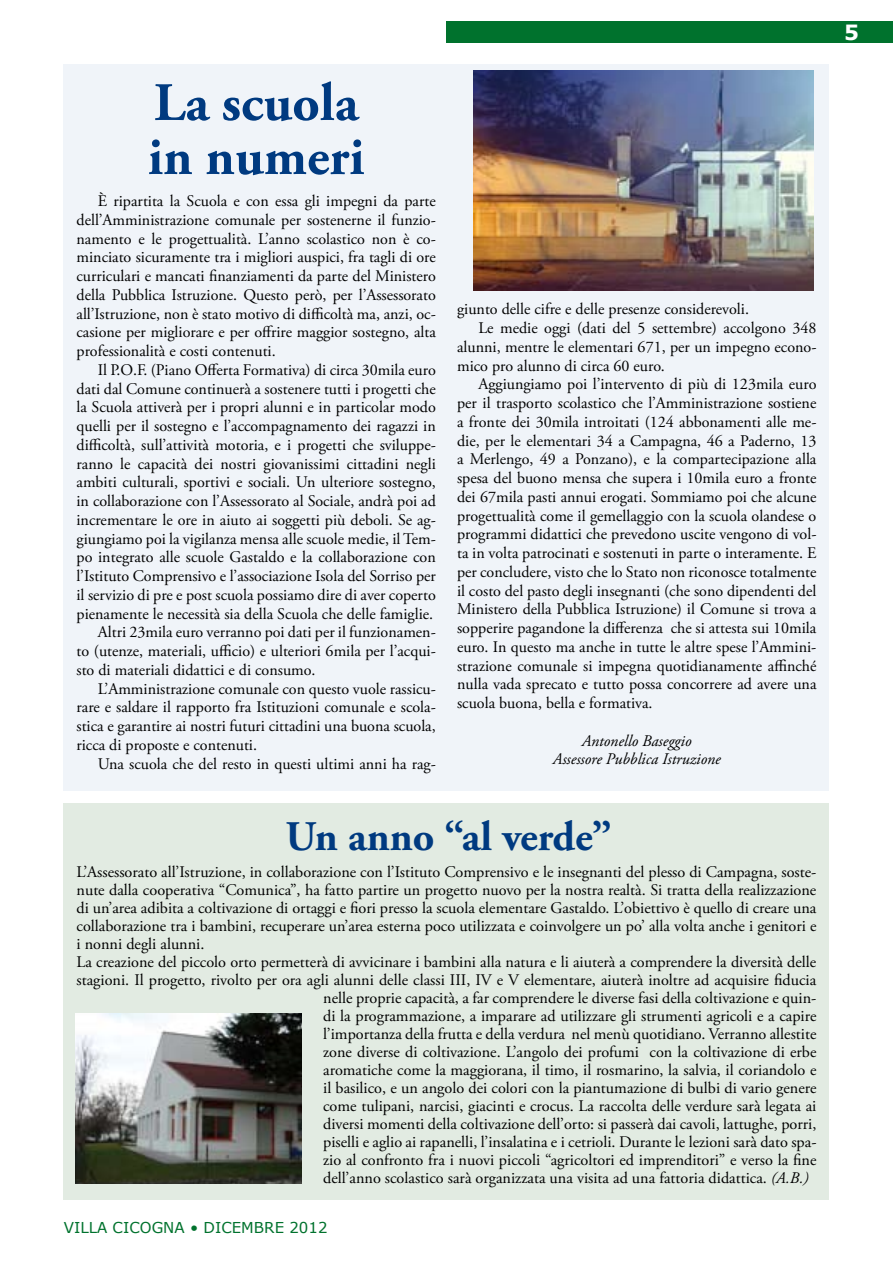
<style>
.page{position:relative;width:893px;height:1263px;background:#fff}
.page>*{position:absolute;margin:0;border:0;box-sizing:border-box;transform-origin:0 0}
.t1{font:700 54px/54px "Adobe Garamond Pro";color:#003a80}
.t2{font:700 42px "Adobe Garamond Pro";color:#003a80}
.t3{font:700 21px "Verdana";color:#fff}
.t4{font:16.2px/18.8px "Adobe Garamond Pro";color:#000;text-align:justify}
.t5{font:italic 16.2px/18.8px "Adobe Garamond Pro";color:#000;text-align:center}
.t6{font:15px "Verdana";color:#00722d}
.s1{font-style:italic}
</style>
<div class="page">
<div style="left:446px;top:21px;width:447px;height:22px;background:#00722d"></div>
<div style="left:64px;top:803px;width:765px;height:396px;background:#e2ebe2"></div>
<div style="left:64px;top:64px;width:765px;height:727px;background:#f0f4f9"></div>
<img style="left:75px;top:1013px;width:227px;height:170px">
<img style="left:474px;top:71px;width:339px;height:219px">
<h1 class="t1" style="left:148px;top:77px;width:218px">La scuola in numeri</h1>
<p class="t4" style="left:77px;top:192px;width:361px;text-indent:21px">È ripartita la Scuola e con essa gli impegni da parte dell’Amministrazione comunale per sostenerne il funzio&shy;namento e le progettualità. L’anno scolastico non è co&shy;minciato sicuramente tra i migliori auspici, fra tagli di ore curriculari e mancati finanziamenti da parte del Ministero della Pubblica Istruzione. Questo però, per l’Assessorato all’Istruzione, non è stato motivo di difficoltà ma, anzi, oc&shy;casione per migliorare e per offrire maggior sostegno, alta professionalità e costi contenuti.</p>
<p class="t4" style="left:98px;top:361px;width:340px">Il P.O.F. (Piano Offerta Formativa) di circa 30mila euro</p>
<p class="t4" style="left:77px;top:380px;width:361px">dati dal Comune continuerà a sostenere tutti i progetti che</p>
<p class="t4" style="left:77px;top:398px;width:361px">la Scuola attiverà per i propri alunni e in particolar modo</p>
<p class="t4" style="left:77px;top:417px;width:361px">quelli per il sostegno e l’accompagnamento dei ragazzi in</p>
<p class="t4" style="left:77px;top:436px;width:361px">difficoltà, sull’attività motoria, e i progetti che sviluppe-</p>
<p class="t4" style="left:77px;top:455px;width:361px">ranno le capacità dei nostri giovanissimi cittadini negli</p>
<p class="t4" style="left:77px;top:473px;width:361px">ambiti culturali, sportivi e sociali. Un ulteriore sostegno,</p>
<p class="t4" style="left:77px;top:492px;width:361px">in collaborazione con l’Assessorato al Sociale, andrà poi ad</p>
<p class="t4" style="left:77px;top:511px;width:361px">incrementare le ore in aiuto ai soggetti più deboli. Se ag-</p>
<p class="t4" style="left:77px;top:530px;width:361px">giungiamo poi la vigilanza mensa alle scuole medie, il Tem-</p>
<p class="t4" style="left:77px;top:548px;width:361px">po integrato alle scuole Gastaldo e la collaborazione con</p>
<p class="t4" style="left:77px;top:567px;width:361px">l’Istituto Comprensivo e l’associazione Isola del Sorriso per</p>
<p class="t4" style="left:77px;top:586px;width:361px">il servizio di pre e post scuola possiamo dire di aver coperto</p>
<p class="t4" style="left:77px;top:605px;width:358px">pienamente le necessità sia della Scuola che delle famiglie.</p>
<p class="t4" style="left:98px;top:623px;width:340px">Altri 23mila euro verranno poi dati per il funzionamen-</p>
<p class="t4" style="left:77px;top:642px;width:361px">to (utenze, materiali, ufficio) e ulteriori 6mila per l’acqui-</p>
<p class="t4" style="left:77px;top:661px;width:240px">sto di materiali didattici e di consumo.</p>
<p class="t4" style="left:98px;top:680px;width:340px">L’Amministrazione comunale con questo vuole rassicu-</p>
<p class="t4" style="left:77px;top:698px;width:361px">rare e saldare il rapporto fra Istituzioni comunale e scola-</p>
<p class="t4" style="left:77px;top:717px;width:361px">stica e garantire ai nostri futuri cittadini una buona scuola,</p>
<p class="t4" style="left:77px;top:736px;width:182px">ricca di proposte e contenuti.</p>
<p class="t4" style="left:98px;top:755px;width:340px">Una scuola che del resto in questi ultimi anni ha rag-</p>
<p class="t4" style="left:457px;top:300px;width:293px">giunto delle cifre e delle presenze considerevoli.</p>
<p class="t4" style="left:478px;top:319px;width:340px">Le medie oggi (dati del 5 settembre) accolgono 348</p>
<p class="t4" style="left:457px;top:338px;width:361px">alunni, mentre le elementari 671, per un impegno econo-</p>
<p class="t4" style="left:457px;top:357px;width:209px">mico pro alunno di circa 60 euro.</p>
<p class="t4" style="left:478px;top:375px;width:340px">Aggiungiamo poi l’intervento di più di 123mila euro</p>
<p class="t4" style="left:457px;top:394px;width:361px">per il trasporto scolastico che l’Amministrazione sostiene</p>
<p class="t4" style="left:457px;top:413px;width:361px">a fronte dei 30mila introitati (124 abbonamenti alle me-</p>
<p class="t4" style="left:457px;top:432px;width:361px">die, per le elementari 34 a Campagna, 46 a Paderno, 13</p>
<p class="t4" style="left:457px;top:450px;width:361px">a Merlengo, 49 a Ponzano), e la compartecipazione alla</p>
<p class="t4" style="left:457px;top:469px;width:361px">spesa del buono mensa che supera i 10mila euro a fronte</p>
<p class="t4" style="left:457px;top:488px;width:361px">dei 67mila pasti annui erogati. Sommiamo poi che alcune</p>
<p class="t4" style="left:457px;top:507px;width:361px">progettualità come il gemellaggio con la scuola olandese o</p>
<p class="t4" style="left:457px;top:525px;width:361px">programmi didattici che prevedono uscite vengono di vol-</p>
<p class="t4" style="left:457px;top:544px;width:361px">ta in volta patrocinati e sostenuti in parte o interamente. E</p>
<p class="t4" style="left:457px;top:563px;width:361px">per concludere, visto che lo Stato non riconosce totalmente</p>
<p class="t4" style="left:457px;top:582px;width:361px">il costo del pasto degli insegnanti (che sono dipendenti del</p>
<p class="t4" style="left:457px;top:600px;width:361px">Ministero della Pubblica Istruzione) il Comune si trova a</p>
<p class="t4" style="left:457px;top:619px;width:361px">sopperire pagandone la differenza che si attesta sui 10mila</p>
<p class="t4" style="left:457px;top:638px;width:361px">euro. In questo ma anche in tutte le altre spese l’Ammini-</p>
<p class="t4" style="left:457px;top:656px;width:361px">strazione comunale si impegna quotidianamente affinché</p>
<p class="t4" style="left:457px;top:675px;width:361px">nulla vada sprecato e tutto possa concorrere ad avere una</p>
<p class="t4" style="left:457px;top:694px;width:197px">scuola buona, bella e formativa.</p>
<p class="t5" style="left:553px;top:731px;width:170px">Antonello Baseggio<br>Assessore Pubblica Istruzione</p>
<h2 class="t2" style="left:286px;top:812px;width:328px">Un anno “al verde”</h2>
<p class="t4" style="left:77px;top:863px;width:741px">L’Assessorato all’Istruzione, in collaborazione con l’Istituto Comprensivo e le insegnanti del plesso di Campagna, soste-</p>
<p class="t4" style="left:77px;top:881px;width:741px">nute dalla cooperativa “Comunica”, ha fatto partire un progetto nuovo per la nostra realtà. Si tratta della realizzazione</p>
<p class="t4" style="left:77px;top:899px;width:741px">di un’area adibita a coltivazione di ortaggi e fiori presso la scuola elementare Gastaldo. L’obiettivo è quello di creare una</p>
<p class="t4" style="left:77px;top:917px;width:741px">collaborazione tra i bambini, recuperare un’area esterna poco utilizzata e coinvolgere un po’ alla volta anche i genitori e</p>
<p class="t4" style="left:77px;top:935px;width:129px">i nonni degli alunni.</p>
<p class="t4" style="left:77px;top:953px;width:741px">La creazione del piccolo orto permetterà di avvicinare i bambini alla natura e li aiuterà a comprendere la diversità delle</p>
<p class="t4" style="left:77px;top:971px;width:741px">stagioni. Il progetto, rivolto per ora agli alunni delle classi III, IV e V elementare, aiuterà inoltre ad acquisire fiducia</p>
<p class="t4" style="left:323px;top:989px;width:495px">nelle proprie capacità, a far comprendere le diverse fasi della coltivazione e quin-</p>
<p class="t4" style="left:323px;top:1007px;width:495px">di la programmazione, a imparare ad utilizzare gli strumenti agricoli e a capire</p>
<p class="t4" style="left:323px;top:1025px;width:495px">l’importanza della frutta e della verdura nel menù quotidiano. Verranno allestite</p>
<p class="t4" style="left:323px;top:1043px;width:495px">zone diverse di coltivazione. L’angolo dei profumi con la coltivazione di erbe</p>
<p class="t4" style="left:323px;top:1061px;width:495px">aromatiche come la maggiorana, il timo, il rosmarino, la salvia, il coriandolo e</p>
<p class="t4" style="left:323px;top:1079px;width:495px">il basilico, e un angolo dei colori con la piantumazione di bulbi di vario genere</p>
<p class="t4" style="left:323px;top:1097px;width:495px">come tulipani, narcisi, giacinti e crocus. La raccolta delle verdure sarà legata ai</p>
<p class="t4" style="left:323px;top:1115px;width:495px">diversi momenti della coltivazione dell’orto: si passerà dai cavoli, lattughe, porri,</p>
<p class="t4" style="left:323px;top:1133px;width:495px">piselli e aglio ai rapanelli, l’insalatina e i cetrioli. Durante le lezioni sarà dato spa-</p>
<p class="t4" style="left:323px;top:1151px;width:495px">zio al confronto fra i nuovi piccoli “agricoltori ed imprenditori” e verso la fine</p>
<p class="t4" style="left:323px;top:1169px;width:487px">dell’anno scolastico sarà organizzata una visita ad una fattoria didattica. <span class="s1">(A.B.)</span></p>
<p class="t6" style="left:64px;top:1217px;width:265px">VILLA CICOGNA • DICEMBRE 2012</p>
<p class="t3" style="left:844px;top:17px;width:16px">5</p>
</div>
